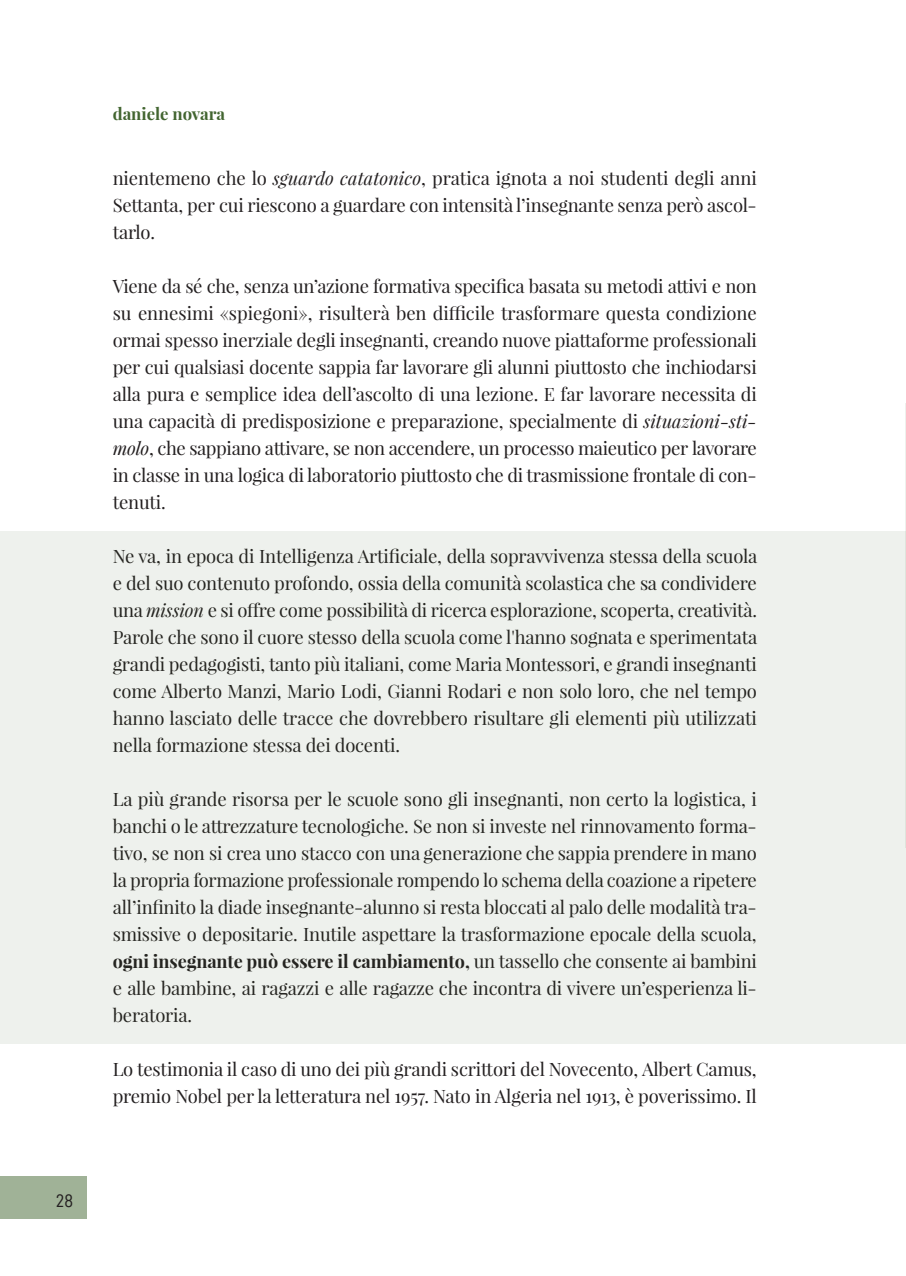
<style>
.page{position:relative;width:906px;height:1276px;background:#fff}
.page>*{position:absolute;margin:0;border:0;box-sizing:border-box;transform-origin:0 0}
.t1{font:18.15px "D DIN";color:#231f20}
.t2{font:18px/27px "Playfair Display";letter-spacing:-.01em;color:#231f20;text-align:justify}
.t3{font:700 16.65px "Playfair Display";color:#426530}
.s1{font-style:italic}
.s2{font-weight:700}
</style>
<div class="page">
<div style="left:0;top:1177px;width:86px;height:42px;background:#a0b297"></div>
<div style="left:0;top:531px;width:905px;height:513px;background:#eef1ed"></div>
<hr style="left:905px;top:403px;width:1px;height:444px;background:#426530;opacity:.09">
<p class="t1" style="left:56px;top:1192px;width:19px">28</p>
<p class="t3" style="left:113px;top:102px;width:114px">daniele novara</p>
<p class="t2" style="left:113px;top:166px;width:645px">nientemeno che lo <span class="s1">sguardo catatonico</span>, pratica ignota a noi studenti degli anni Settanta, per cui riescono a guardare con intensità l’insegnante senza però ascol&shy;tarlo.</p>
<p class="t2" style="left:113px;top:274px;width:646px">Viene da sé che, senza un’azione formativa specifica basata su metodi attivi e non su ennesimi «spiegoni», risulterà ben difficile trasformare questa condizione ormai spesso inerziale degli insegnanti, creando nuove piattaforme professionali per cui qualsiasi docente sappia far lavorare gli alunni piuttosto che inchiodarsi alla pura e semplice idea dell’ascolto di una lezione. E far lavorare necessita di una capacità di predisposizione e preparazione, specialmente di <span class="s1">situazioni-sti&shy;molo</span>, che sappiano attivare, se non accendere, un processo maieutico per lavorare in classe in una logica di laboratorio piuttosto che di trasmissione frontale di con&shy;tenuti.</p>
<p class="t2" style="left:113px;top:544px;width:646px">Ne va, in epoca di Intelligenza Artificiale, della sopravvivenza stessa della scuola e del suo contenuto profondo, ossia della comunità scolastica che sa condividere una <span class="s1">mission</span> e si offre come possibilità di ricerca esplorazione, scoperta, creatività.<br>Parole che sono il cuore stesso della scuola come l'hanno sognata e sperimentata grandi pedagogisti, tanto più italiani, come Maria Montessori, e grandi insegnanti come Alberto Manzi, Mario Lodi, Gianni Rodari e non solo loro, che nel tempo hanno lasciato delle tracce che dovrebbero risultare gli elementi più utilizzati nella formazione stessa dei docenti.</p>
<p class="t2" style="left:113px;top:787px;width:645px">La più grande risorsa per le scuole sono gli insegnanti, non certo la logistica, i banchi o le attrezzature tecnologiche. Se non si investe nel rinnovamento forma&shy;tivo, se non si crea uno stacco con una generazione che sappia prendere in mano la propria formazione professionale rompendo lo schema della coazione a ripetere all’infinito la diade insegnante-alunno si resta bloccati al palo delle modalità tra&shy;smissive o depositarie. Inutile aspettare la trasformazione epocale della scuola, <span class="s2">ogni insegnante può essere il cambiamento,</span> un tassello che consente ai bambini e alle bambine, ai ragazzi e alle ragazze che incontra di vivere un’esperienza li&shy;beratoria.</p>
<p class="t2" style="left:113px;top:1057px;width:645px">Lo testimonia il caso di uno dei più grandi scrittori del Novecento, Albert Camus, premio Nobel per la letteratura nel 1957. Nato in Algeria nel 1913, è poverissimo. Il</p>
</div>
